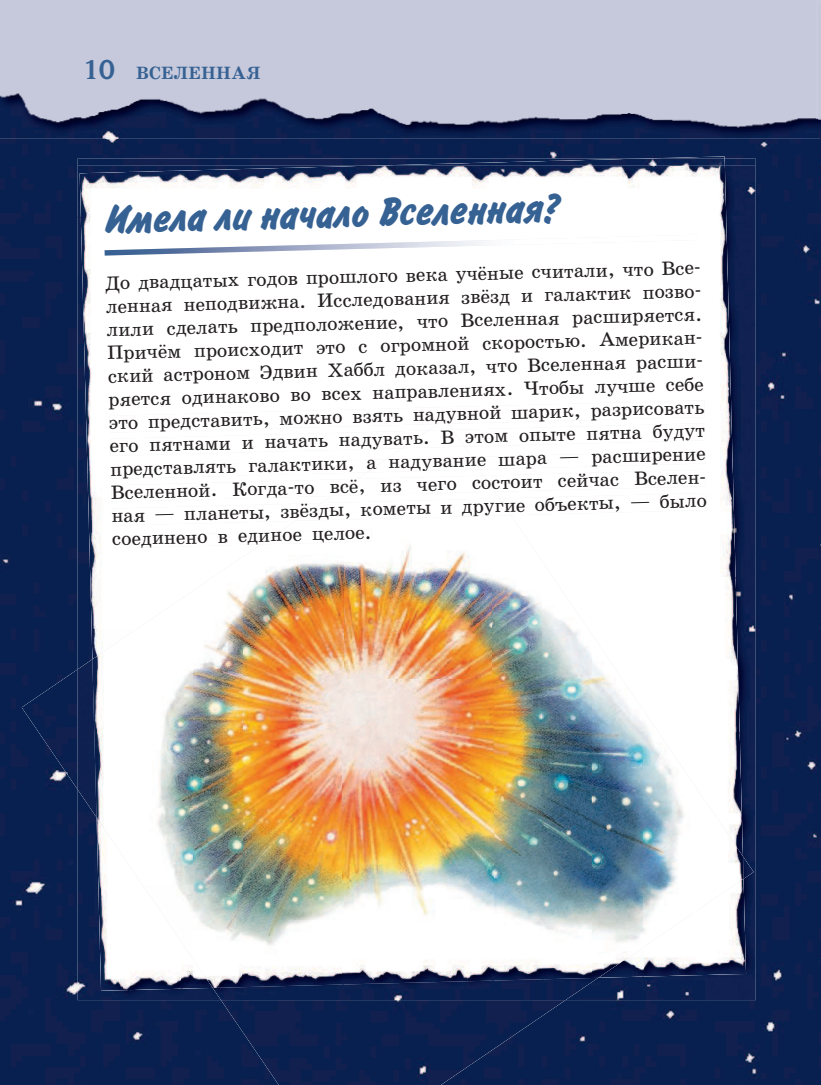
<style>
.page{position:relative;width:821px;height:1085px;background:#fff}
.page>*{position:absolute;margin:0;border:0;box-sizing:border-box;transform-origin:0 0}
.t1{font:700 40.5px "Inform C";color:#366193}
.t2{font:19.5px/23.1px "School Book C";color:#231f20;text-align:justify}
.t3{font:700 18px "School Book C";letter-spacing:.02em;color:#366193}
.s1{font-family:"Korinna C";font-size:27px}
</style>
<div class="page">
<img style="left:0;top:166px;width:821px;height:918px">
<img style="left:0;top:0;width:821px;height:166px">
<img style="left:816px;top:0;width:4px;height:133px">
<img style="left:820px;top:0;width:1px;height:164px">
<img style="left:704px;top:166px;width:51px;height:833px">
<img style="left:77px;top:217px;width:14px;height:442px">
<img style="left:77px;top:817px;width:52px;height:182px">
<img style="left:129px;top:989px;width:83px;height:10px">
<img style="left:599px;top:977px;width:105px;height:22px">
<img style="left:77px;top:158px;width:678px;height:8px">
<img style="left:639px;top:156px;width:85px;height:2px">
<img style="left:80px;top:166px;width:409px;height:308px">
<img style="left:489px;top:166px;width:257px;height:411px">
<img style="left:80px;top:474px;width:153px;height:156px">
<img style="left:593px;top:577px;width:153px;height:104px">
<img style="left:91px;top:629px;width:1px;height:30px">
<img style="left:643px;top:680px;width:97px;height:52px">
<img style="left:693px;top:732px;width:50px;height:50px">
<img style="left:96px;top:885px;width:34px;height:105px">
<img style="left:130px;top:885px;width:53px;height:105px">
<img style="left:694px;top:835px;width:52px;height:155px">
<img style="left:644px;top:913px;width:51px;height:64px">
<img style="left:181px;top:959px;width:31px;height:30px">
<img style="left:643px;top:947px;width:1px;height:31px">
<img style="left:366px;top:158px;width:359px;height:8px">
<img style="left:110px;top:400px;width:594px;height:23px">
<img style="left:110px;top:423px;width:595px;height:33px">
<img style="left:111px;top:451px;width:595px;height:28px">
<img style="left:111px;top:470px;width:594px;height:31px">
<img style="left:112px;top:493px;width:595px;height:32px">
<img style="left:113px;top:532px;width:79px;height:16px">
<img style="left:105px;top:235px;width:592px;height:20px">
<img style="left:22px;top:669px;width:55px;height:120px">
<img style="left:220px;top:999px;width:345px;height:85px">
<img style="left:77px;top:659px;width:15px;height:158px">
<img style="left:743px;top:855px;width:10px;height:24px">
<img style="left:212px;top:987px;width:387px;height:12px">
<img style="left:342px;top:423px;width:151px;height:564px">
<img style="left:242px;top:474px;width:101px;height:513px">
<img style="left:493px;top:474px;width:50px;height:513px">
<img style="left:192px;top:526px;width:51px;height:461px">
<img style="left:543px;top:526px;width:50px;height:461px">
<img style="left:92px;top:577px;width:101px;height:308px">
<img style="left:593px;top:628px;width:50px;height:359px">
<img style="left:643px;top:708px;width:50px;height:239px">
<img style="left:693px;top:782px;width:50px;height:131px">
<img style="left:142px;top:884px;width:51px;height:75px">
<img style="left:402px;top:430px;width:62px;height:18px">
<img style="left:367px;top:457px;width:112px;height:15px">
<img style="left:332px;top:475px;width:163px;height:21px">
<img style="left:295px;top:498px;width:216px;height:23px">
<img style="left:261px;top:529px;width:111px;height:15px">
<svg style="left:435px;top:411px;width:21px;height:13px"></svg>
<p class="t3" style="left:82px;top:63px;width:180px"><span class="s1">10</span> ВСЕЛЕННАЯ</p>
<h1 class="t1" style="left:103px;top:204px;width:457px;rotate:-2deg">Имела ли начало Вселенная?</h1>
<p class="t2" style="left:104px;top:276px;width:598px;rotate:-2deg">До двадцатых годов прошлого века учёные считали, что Все&shy;ленная неподвижна. Исследования звёзд и галактик позво&shy;лили сделать предположение, что Вселенная расширяется.<br>Причём происходит это с огромной скоростью. Американ&shy;ский астроном Эдвин Хаббл доказал, что Вселенная расши&shy;ряется одинаково во всех направлениях. Чтобы лучше себе это представить, можно взять на вной шарик, разрисовать его пятнами и начать надувать. В</p>
<p class="t2" style="left:465px;top:427px;width:241px;rotate:-2deg">этом опыте пятна будут</p>
<p class="t2" style="left:497px;top:450px;width:209px;rotate:-2deg">шара — расширение</p>
<p class="t2" style="left:366px;top:453px;width:121px;rotate:-2deg">а надувание</p>
<p class="t2" style="left:110px;top:460px;width:246px;rotate:-2deg">представлять галактики,</p>
<p class="t2" style="left:110px;top:486px;width:597px;line-height:21.5px;text-indent:219px;rotate:-2deg">всё, из чего состоит сейчас Вселен&shy;ная — планеты, звёзды, кометы и други</p>
<p class="t2" style="left:110px;top:483px;width:205px;rotate:-2deg">Вселенной. Когда-то</p>
<p class="t2" style="left:515px;top:495px;width:192px;rotate:-2deg">е объекты, — было</p>
<p class="t2" style="left:112px;top:530px;width:261px;rotate:-2deg">соединено в единое целое.</p>
</div>
